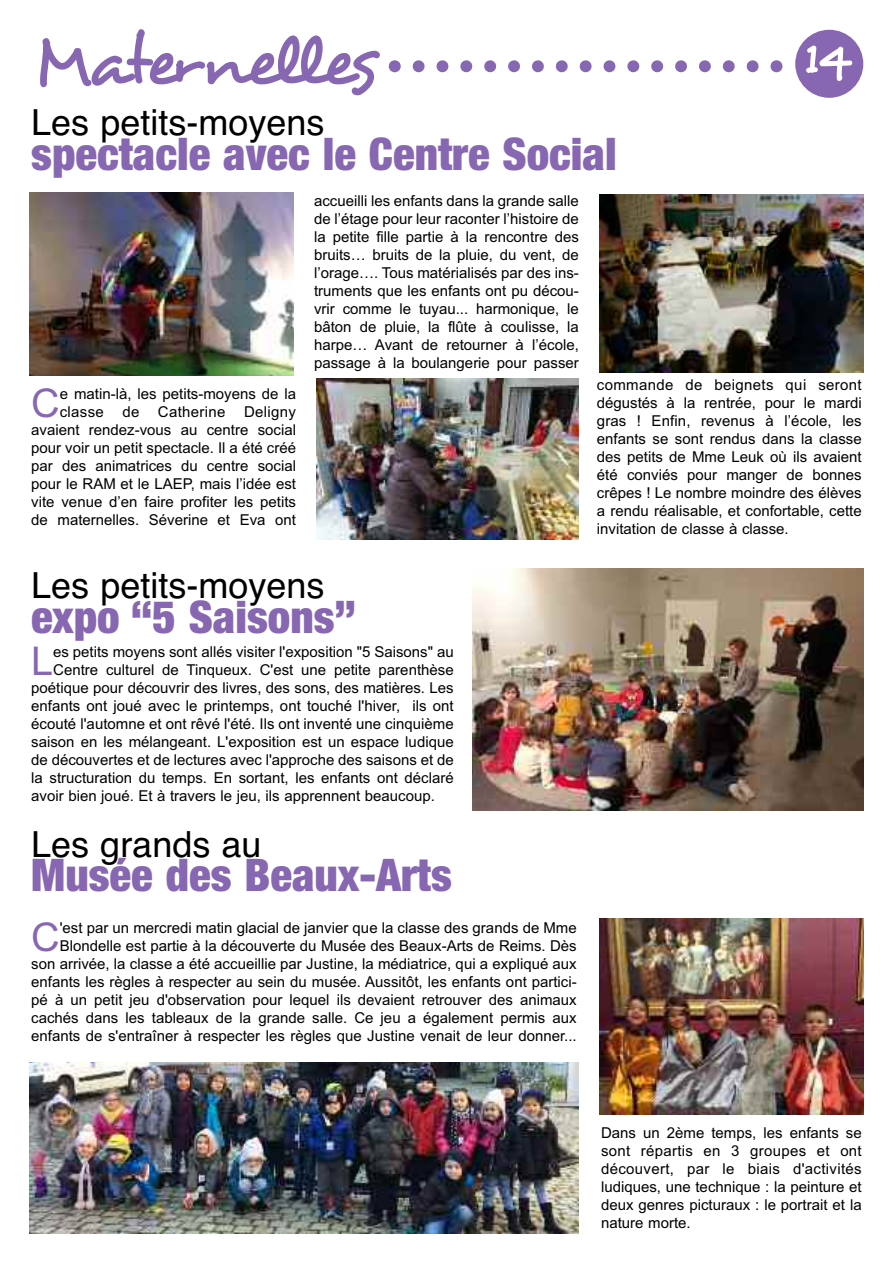
<style>
.page{position:relative;width:893px;height:1263px;background:#fff}
.page>*{position:absolute;margin:0;border:0;box-sizing:border-box;transform-origin:0 0}
.t1{font:72px "Desyrel";letter-spacing:-.07em;color:#8867b2}
.t2{font:54px "Desyrel";color:#fff}
.t3{font:900 condensed 45px "Helvetica Neue";color:#8867b2}
.t4{font:39.6px "Arial";color:#8867b2}
.t5{font:36px "Helvetica";color:#000}
.t6{font:15px/18px "Arial";color:#000;text-align:justify}
</style>
<div class="page">
<div style="left:795px;top:30px;width:68px;height:68px;background:#8867b2;border-radius:50%"></div>
<svg style="left:389px;top:60px;width:370px;height:12px"></svg>
<svg style="left:770px;top:60px;width:12px;height:12px"></svg>
<img style="left:30px;top:192px;width:263px;height:184px">
<img style="left:316px;top:378px;width:262px;height:161px">
<img style="left:600px;top:194px;width:263px;height:178px">
<img style="left:473px;top:569px;width:390px;height:241px">
<img style="left:600px;top:919px;width:263px;height:195px">
<img style="left:30px;top:1062px;width:548px;height:171px">
<h1 class="t1" style="left:33px;top:16px;width:344px">Maternelles</h1>
<h3 class="t5" style="left:31px;top:102px;width:295px">Les petits-moyens</h3>
<h3 class="t3" style="left:31px;top:117px;width:587px">spectacle avec le Centre Social</h3>
<p class="t6" style="left:314px;top:192px;width:266px">accueilli les enfants dans la grande salle de l’étage pour leur raconter l’histoire de la petite fille partie à la rencontre des bruits… bruits de la pluie, du vent, de l’orage…. Tous matérialisés par des ins&shy;truments que les enfants ont pu décou&shy;vrir comme le tuyau... harmonique, le bâton de pluie, la flûte à coulisse, la harpe… Avant de retourner à l’école, passage à la boulangerie pour passer</p>
<h2 class="t2" style="left:801px;top:23px;width:51px">14</h2>
<h3 class="t4" style="left:31px;top:380px;width:30px">C</h3>
<p class="t6" style="left:31px;top:385px;width:266px;text-align:right">e matin-là, les petits-moyens de la classe de Catherine Deligny avaient rendez-vous au centre social pour voir un petit spectacle. Il a été créé par des animatrices du centre social pour le RAM et le LAEP, mais l’idée est vite venue d’en faire profiter les petits de maternelles. Séverine et Eva ont</p>
<h3 class="t5" style="left:31px;top:565px;width:295px">Les petits-moyens</h3>
<h3 class="t3" style="left:31px;top:579px;width:326px">expo “5 Saisons”</h3>
<h3 class="t4" style="left:31px;top:638px;width:24px">L</h3>
<p class="t6" style="left:53px;top:643px;width:402px">es petits moyens sont allés visiter l'exposition "5 Saisons" au</p>
<p class="t6" style="left:53px;top:661px;width:402px">Centre culturel de Tinqueux. C'est une petite parenthèse</p>
<p class="t6" style="left:31px;top:679px;width:424px">poétique pour découvrir des livres, des sons, des matières. Les</p>
<p class="t6" style="left:31px;top:697px;width:424px">enfants ont joué avec le printemps, ont touché l'hiver, ils ont</p>
<p class="t6" style="left:31px;top:715px;width:424px">écouté l'automne et ont rêvé l'été. Ils ont inventé une cinquième</p>
<p class="t6" style="left:31px;top:733px;width:424px">saison en les mélangeant. L'exposition est un espace ludique</p>
<p class="t6" style="left:31px;top:751px;width:424px">de découvertes et de lectures avec l'approche des saisons et de</p>
<p class="t6" style="left:31px;top:769px;width:424px">la structuration du temps. En sortant, les enfants ont déclaré</p>
<p class="t6" style="left:31px;top:787px;width:405px">avoir bien joué. Et à travers le jeu, ils apprennent beaucoup.</p>
<h3 class="t5" style="left:31px;top:823px;width:232px">Les grands au</h3>
<h3 class="t3" style="left:31px;top:838px;width:422px">Musée des Beaux-Arts</h3>
<h3 class="t4" style="left:31px;top:914px;width:30px">C</h3>
<p class="t6" style="left:31px;top:919px;width:547px;text-align:right">'est par un mercredi matin glacial de janvier que la classe des grands de Mme Blondelle est partie à la découverte du Musée des Beaux-Arts de Reims. Dès<br>son arrivée, la classe a été accueillie par Justine, la médiatrice, qui a expliqué aux enfants les règles à respecter au sein du musée. Aussitôt, les enfants ont partici&shy;pé à un petit jeu d'observation pour lequel ils devaient retrouver des animaux cachés dans les tableaux de la grande salle. Ce jeu a également permis aux enfants de s'entraîner à respecter les règles que Justine venait de leur donner...</p>
<p class="t6" style="left:597px;top:376px;width:266px">commande de beignets qui seront dégustés à la rentrée, pour le mardi gras ! Enfin, revenus à l’école, les enfants se sont rendus dans la classe des petits de Mme Leuk où ils avaient été conviés pour manger de bonnes crêpes ! Le nombre moindre des élèves a rendu réalisable, et confortable, cette invitation de classe à classe.</p>
<p class="t6" style="left:601px;top:1124px;width:262px">Dans un 2ème temps, les enfants se sont répartis en 3 groupes et ont découvert, par le biais d'activités ludiques, une technique : la peinture et deux genres picturaux : le portrait et la nature morte.</p>
</div>
